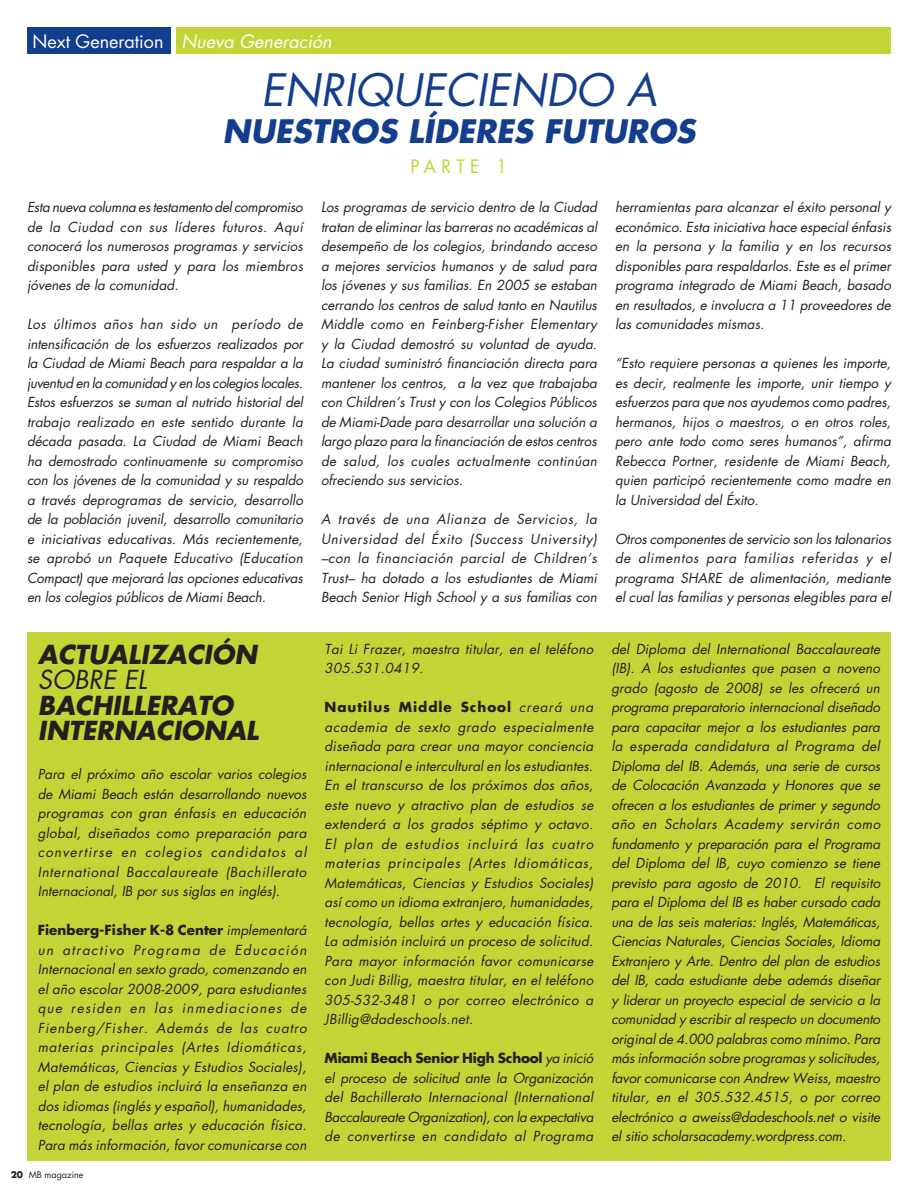
<style>
.page{position:relative;width:918px;height:1188px;background:#fff}
.page>*{position:absolute;margin:0;border:0;box-sizing:border-box;transform-origin:0 0}
.t1{font:italic 43.5px "Futura Std";color:#133d8d}
.t2{font:italic 700 31.5px "Futura Std";color:#133d8d}
.t3{font:italic 700 25.5px/25.5px "Futura Std";color:#231f20}
.t4{font:italic 25.5px "Futura Std";color:#231f20}
.t5{font:italic 18px "Futura Std";color:#fff}
.t6{font:18px "Futura Std";letter-spacing:.29em;color:#c3d436}
.t7{font:italic 13.5px/19.5px "Futura Std";color:#231f20;text-align:justify}
.t8{font:italic 13.5px/19.5px "Futura Std";letter-spacing:.02em;color:#231f20}
.t9{font:9px "Futura Std";color:#231f20}
.s1{font-style:normal}
.s2{font-weight:700;font-style:normal}
.s3{font-weight:700}
</style>
<div class="page">
<div style="left:27px;top:632px;width:864px;height:529px;background:#c3d436"></div>
<div style="left:27px;top:27px;width:143px;height:27px;background:#133d8d"></div>
<div style="left:176px;top:27px;width:715px;height:27px;background:#c3d436"></div>
<h3 class="t5" style="left:32px;top:30px;width:301px"><span class="s1">Next Generation</span> Nueva Generación</h3>
<h1 class="t1" style="left:261px;top:62px;width:397px">ENRIQUECIENDO A</h1>
<h2 class="t2" style="left:223px;top:111px;width:474px">NUESTROS LÍDERES FUTUROS</h2>
<h3 class="t6" style="left:411px;top:155px;width:98px">PARTE 1</h3>
<p class="t7" style="left:27px;top:198px;width:278px">Esta nueva columna es testamento del compromiso de la Ciudad con sus líderes futuros. Aquí conocerá los numerosos programas y servicios disponibles para usted y para los miembros jóvenes de la comunidad.</p>
<p class="t7" style="left:27px;top:315px;width:278px">Los últimos años han sido un período de intensificación de los esfuerzos realizados por la Ciudad de Miami Beach para respaldar a la juventud en la comunidad y en los colegios locales.<br>Estos esfuerzos se suman al nutrido historial del trabajo realizado en este sentido durante la década pasada. La Ciudad de Miami Beach ha demostrado continuamente su compromiso con los jóvenes de la comunidad y su respaldo a través deprogramas de servicio, desarrollo de la población juvenil, desarrollo comunitario e iniciativas educativas. Más recientemente, se aprobó un Paquete Educativo (Education Compact) que mejorará las opciones educativas en los colegios públicos de Miami Beach.</p>
<h3 class="t3" style="left:38px;top:642px;width:221px">AC TUAL IZACIÓN</h3>
<h3 class="t4" style="left:38px;top:664px;width:17px">sobre</h3>
<h3 class="t4" style="left:124px;top:664px;width:12px">el</h3>
<h3 class="t3" style="left:38px;top:693px;width:38px">BACH</h3>
<h3 class="t3" style="left:38px;top:693px;width:206px;text-indent:74px">ILLERATO<br>INTERNACIONAL</h3>
<p class="t7" style="left:38px;top:765px;width:270px">Para el próximo año escolar varios colegios de Miami Beach están desarrollando nuevos programas con gran énfasis en educación global, diseñados como preparación para convertirse en colegios candidatos al International Baccalaureate (Bachillerato Internacional, IB por sus siglas en inglés).</p>
<p class="t7" style="left:38px;top:921px;width:270px"><span class="s2">Fienberg-Fisher K-8 Center</span> implementará un atractivo Programa de Educación Internacional en sexto grado, comenzando en el año escolar 2008-2009, para estudiantes que residen en las inmediaciones de Fienberg/Fisher. Además de las cuatro materias principales (Artes Idiomáticas, Matemáticas, Ciencias y Estudios Sociales), el plan de estudios incluirá la enseñanza en dos idiomas (inglés y español), humanidades, tecnología, bellas artes y educación física.<br>Para más información, favor comunicarse con</p>
<p class="t9" style="left:11px;top:1169px;width:74px"><span class="s3">20</span> MB magazine</p>
<p class="t7" style="left:321px;top:198px;width:278px">Los programas de servicio dentro de la Ciudad tratan de eliminar las barreras no académicas al desempeño de los colegios, brindando acceso a mejores servicios humanos y de salud para los jóvenes y sus familias. En 2005 se estaban cerrando los centros de salud tanto en Nautilus Middle como en Feinberg-Fisher Elementary y la Ciudad demostró su voluntad de ayuda.<br>La ciudad suministró financiación directa para mantener los centros, a la vez que trabajaba con Children’s Trust y con los Colegios Públicos de Miami-Dade para desarrollar una solución a largo plazo para la financiación de estos centros de salud, los cuales actualmente continúan ofreciendo sus servicios.</p>
<p class="t7" style="left:321px;top:510px;width:278px">A través de una Alianza de Servicios, la Universidad del Éxito (Success University) –con la financiación parcial de Children’s Trust– ha dotado a los estudiantes de Miami Beach Senior High School y a sus familias con</p>
<p class="t7" style="left:615px;top:198px;width:278px">herramientas para alcanzar el éxito personal y económico. Esta iniciativa hace especial énfasis en la persona y la familia y en los recursos disponibles para respaldarlos. Este es el primer programa integrado de Miami Beach, basado en resultados, e involucra a 11 proveedores de las comunidades mismas.</p>
<p class="t7" style="left:615px;top:354px;width:278px">“Esto requiere personas a quienes les importe, es decir, realmente les importe, unir tiempo y esfuerzos para que nos ayudemos como padres, hermanos, hijos o maestros, o en otros roles, pero ante todo como seres humanos”, afirma Rebecca Portner, residente de Miami Beach, quien participó recientemente como madre en la Universidad del Éxito.</p>
<p class="t7" style="left:615px;top:529px;width:278px">Otros componentes de servicio son los talonarios de alimentos para familias referidas y el programa SHARE de alimentación, mediante el cual las familias y personas elegibles para el</p>
<p class="t8" style="left:325px;top:639px;width:270px">Tai Li Frazer, maestra titular, en el teléfono<br>305.531.0419.</p>
<p class="t7" style="left:325px;top:698px;width:270px"><span class="s2">Nautilus Middle School</span> creará una academia de sexto grado especialmente diseñada para crear una mayor conciencia internacional e intercultural en los estudiantes.<br>En el transcurso de los próximos dos años, este nuevo y atractivo plan de estudios se extenderá a los grados séptimo y octavo.<br>El plan de estudios incluirá las cuatro materias principales (Artes Idiomáticas, Matemáticas, Ciencias y Estudios Sociales) así como un idioma extranjero, humanidades, tecnología, bellas artes y educación física.<br>La admisión incluirá un proceso de solicitud.<br>Para mayor información favor comunicarse con Judi Billig, maestra titular, en el teléfono 305-532-3481 o por correo electrónico a JBillig@dadeschools.net.</p>
<p class="t7" style="left:325px;top:1049px;width:271px"><span class="s2">Miami Beach Senior High School</span> ya inició el proceso de solicitud ante la Organización del Bachillerato Internacional (International Baccalaureate Organization), con la expectativa de convertirse en candidato al Programa</p>
<p class="t7" style="left:611px;top:639px;width:271px">del Diploma del International Baccalaureate (IB). A los estudiantes que pasen a noveno grado (agosto de 2008) se les ofrecerá un programa preparatorio internacional diseñado para capacitar mejor a los estudiantes para la esperada candidatura al Programa del Diploma del IB. Además, una serie de cursos de Colocación Avanzada y Honores que se ofrecen a los estudiantes de primer y segundo año en Scholars Academy servirán como fundamento y preparación para el Programa del Diploma del IB, cuyo comienzo se tiene previsto para agosto de 2010. El requisito para el Diploma del IB es haber cursado cada una de las seis materias: Inglés, Matemáticas, Ciencias Naturales, Ciencias Sociales, Idioma Extranjero y Arte. Dentro del plan de estudios del IB, cada estudiante debe además diseñar y liderar un proyecto especial de servicio a la comunidad y escribir al respecto un documento original de 4.000 palabras como mínimo. Para más información sobre programas y solicitudes, favor comunicarse con Andrew Weiss, maestro titular, en el 305.532.4515, o por correo electrónico a aweiss@dadeschools.net o visite el sitio scholarsacademy.wordpress.com.</p>
</div>
